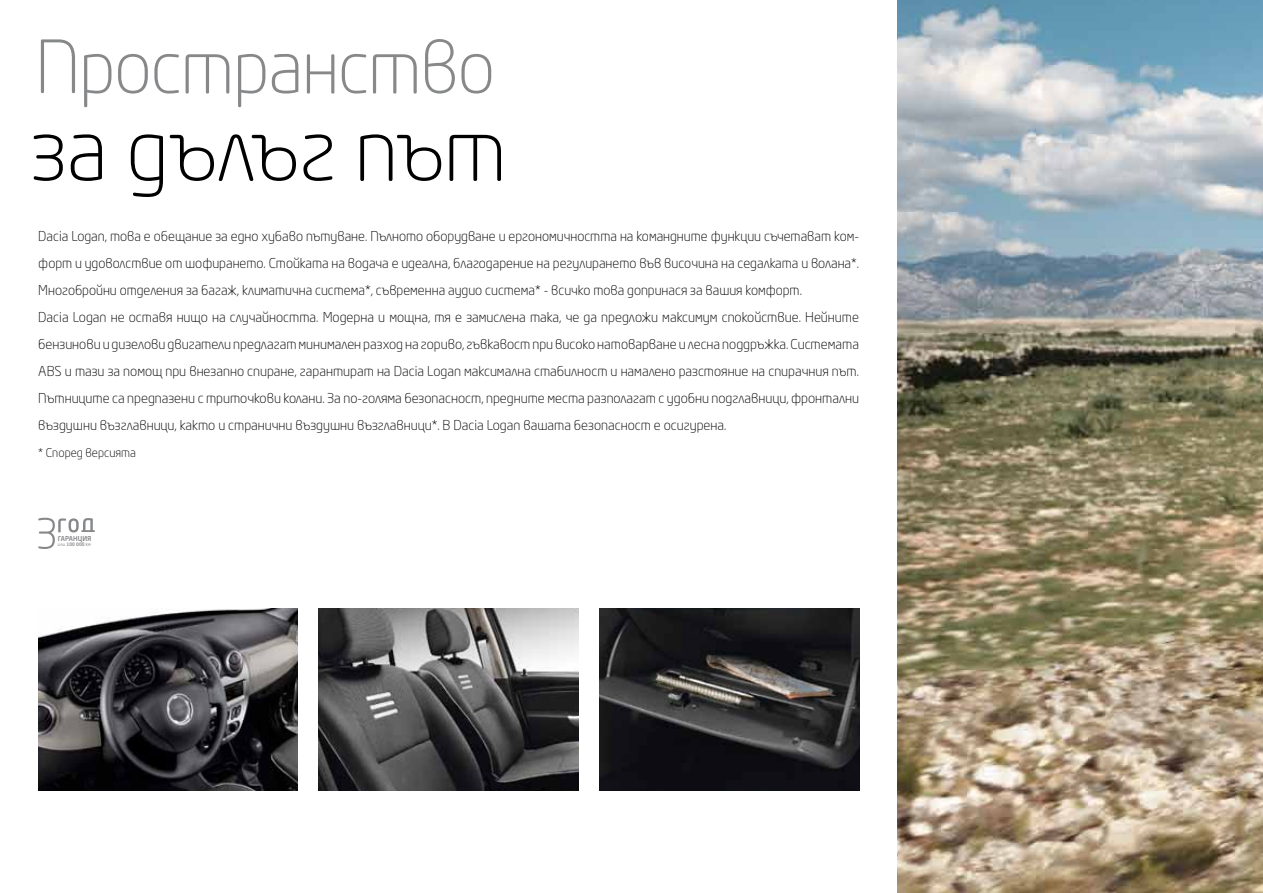
<style>
.page{position:relative;width:1263px;height:893px;background:#fff}
.page>*{position:absolute;margin:0;border:0;box-sizing:border-box;transform-origin:0 0}
.t1{font:300 84.9px "Neo Tech Bg";letter-spacing:-.005em;color:#000}
.t2{font:300 72.3px "Neo Tech Bg";letter-spacing:-.02em;color:#87888a}
.t3{font:300 13.5px/27px "Neo Tech Bg";color:#000}
.t4{font:300 12px "Neo Tech Bg";color:#000}
.t5{font:500 6.75px "Neo Tech Bg";letter-spacing:.01em;color:#87888a;scale:.96 1}
.t6{font:500 4.65px "Neo Tech Bg";letter-spacing:.01em;color:#87888a;scale:.95 1}
.s1{font-weight:400}
</style>
<div class="page">
<img style="left:319px;top:608px;width:259px;height:183px">
<img style="left:600px;top:608px;width:259px;height:183px">
<img style="left:897px;top:0;width:366px;height:893px">
<img style="left:38px;top:608px;width:260px;height:183px">
<svg style="left:38px;top:518px;width:57px;height:31px"></svg>
<h2 class="t2" style="left:35px;top:22px;width:462px">Пространство</h2>
<h1 class="t1" style="left:31px;top:97px;width:478px">за дълъг път</h1>
<p class="t3" style="left:38px;top:222px;width:822px">Dacia Logan, това е обещание за едно хубаво пътуване. Пълното оборудване и ергономичността на командните функции съчетават ком&shy;форт и удоволствие от шофирането. Стойката на водача е идеална, благодарение на регулирането във височина на седалката и волана*.<br>Многобройни отделения за багаж, климатична система*, съвременна аудио система* - всичко това допринася за вашия комфорт.<br>Dacia Logan не оставя нищо на случайността. Модерна и мощна, тя е замислена така, че да предложи максимум спокойствие. Нейните бензинови и дизелови двигатели предлагат минимален разход на гориво, гъвкавост при високо натоварване и лесна поддръжка. Системата ABS и тази за помощ при внезапно спиране, гарантират на Dacia Logan максимална стабилност и намалено разстояние на спирачния път.<br>Пътниците са предпазени с триточкови колани. За по-голяма безопасност, предните места разполагат с удобни подглавници, фронтални въздушни възглавници, както и странични въздушни възглавници*. В Dacia Logan вашата безопасност е осигурена.</p>
<p class="t4" style="left:38px;top:445px;width:99px">* Според версията</p>
<p class="t5" style="left:58px;top:534px;width:36px">Гаранция</p>
<p class="t6" style="left:58px;top:542px;width:36px"><span class="s1">или</span> 100 000 <span class="s1">км</span></p>
</div>
